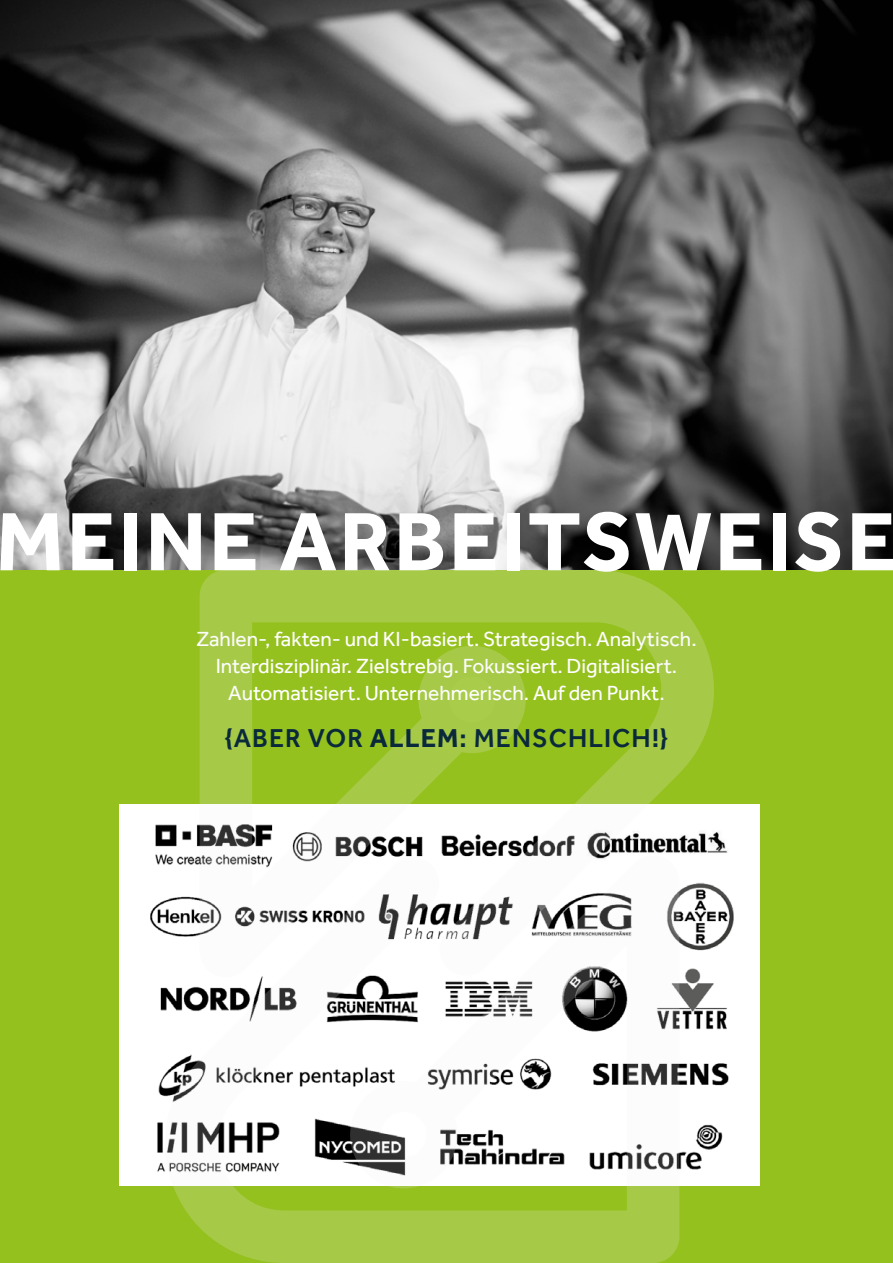
<style>
.page{position:relative;width:893px;height:1263px;background:#fff}
.page>*{position:absolute;margin:0;border:0;box-sizing:border-box;transform-origin:0 0}
.t1{font:700 85.5px "Effra";letter-spacing:.03em;color:#fff}
.t2{font:500 26.55px "Effra";letter-spacing:.04em;color:#0a2a3c}
.t3{font:21px/27px "Effra";color:#fff;text-align:center}
.s1{font-weight:700}
</style>
<div class="page">
<div style="left:0;top:570px;width:893px;height:693px;background:#95c11f"></div>
<img style="left:0;top:0;width:893px;height:570px">
<img style="left:120px;top:804px;width:639px;height:381px">
<svg style="left:200px;top:570px;width:515px;height:408px"></svg>
<svg style="left:163px;top:853px;width:516px;height:410px;background:#d2d9be"></svg>
<svg style="left:418px;top:646px;width:108px;height:107px"></svg>
<svg style="left:350px;top:1081px;width:107px;height:107px;background:#d6d7d4"></svg>
<h1 class="t1" style="left:-4px;top:497px;width:902px">MEINE ARBEITSWEISE</h1>
<p class="t3" style="left:196px;top:625px;width:502px">Zahlen-, fakten- und KI-basiert. Strategisch. Analytisch.<br>Interdisziplinär. Zielstrebig. Fokussiert. Digitalisiert.<br>Automatisiert. Unternehmerisch. Auf den Punkt.</p>
<p class="t2" style="left:225px;top:724px;width:445px">{ABER VOR <span class="s1">ALLEM</span>: MENSCHLICH!}</p>
</div>
